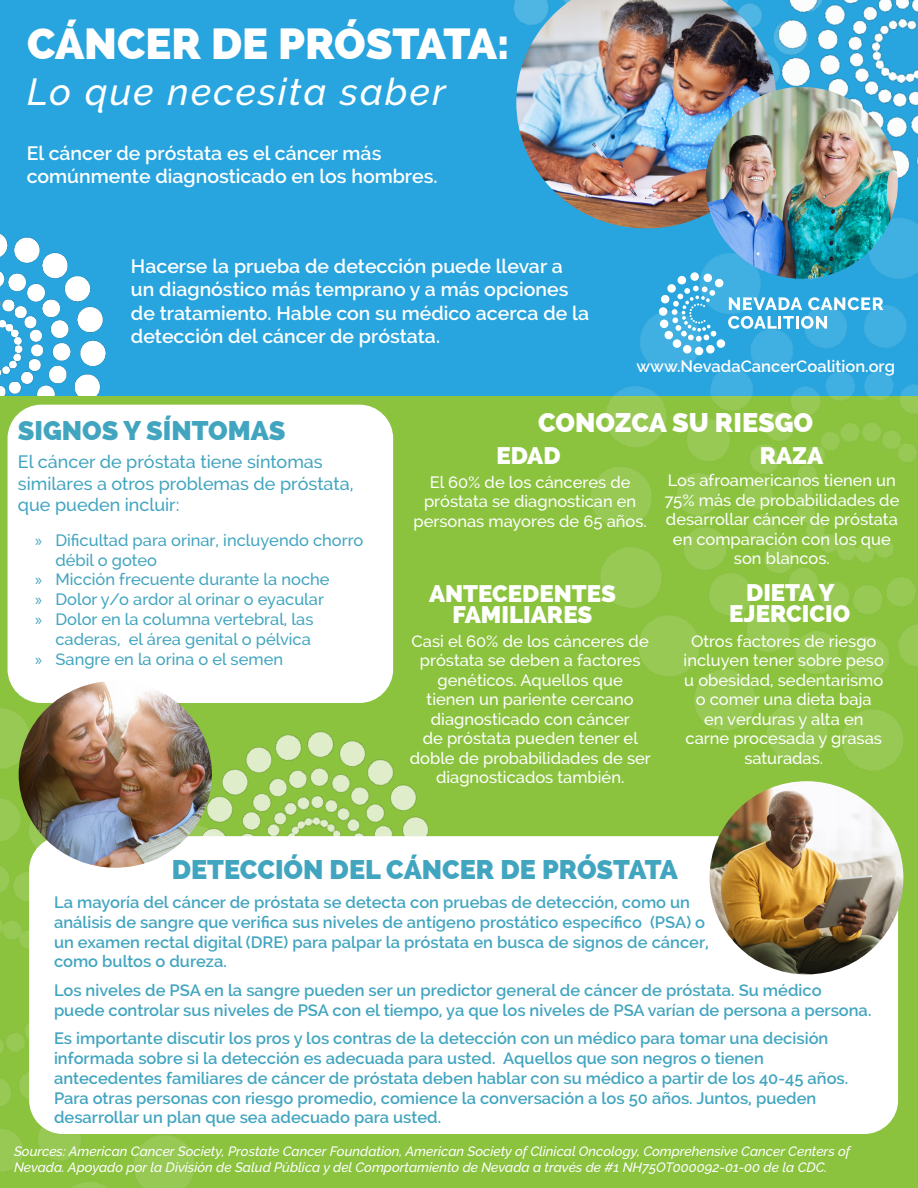
<style>
.page{position:relative;width:918px;height:1188px;background:#fff}
.page>*{position:absolute;margin:0;border:0;box-sizing:border-box;transform-origin:0 0}
.t1{font:800 43.5px "Raleway";color:#fff}
.t2{font:italic 500 37.5px "Raleway";letter-spacing:.06em;color:#fff}
.t3{font:800 27px "Raleway";color:#42a5c0}
.t4{font:800 27px "Raleway";color:#fff}
.t5{font:800 24px/21px "Raleway";color:#fff;text-align:center}
.t6{font:600 19.5px/23.4px "Raleway";color:#fff}
.t7{font:500 18px/21.6px "Raleway";color:#42a5c0}
.t8{font:600 16.5px/19.8px "Raleway";color:#42a5c0}
.t9{font:500 16.5px/19.5px "Raleway";color:#fff;text-align:center}
.t10{font:500 16.5px/19.8px "Raleway";color:#42a5c0}
.t11{font:600 16.5px "Raleway";color:#fff}
.t12{font:italic 500 13.5px/16.2px "Raleway";color:#fff}
.s1{font-family:"Myriad Pro";font-weight:400}
</style>
<div class="page">
<div style="left:0;top:395px;width:918px;height:793px;background:#8bc33f"></div>
<div style="left:0;top:0;width:918px;height:395px;background:#28a5de"></div>
<img style="left:777px;top:0;width:141px;height:82px">
<img style="left:260px;top:82px;width:658px;height:772px">
<img style="left:0;top:233px;width:106px;height:162px">
<img style="left:516px;top:0;width:261px;height:228px">
<div style="left:715px;top:279px;width:8px;height:8px;background:#fff;border-radius:50%"></div>
<div style="left:704px;top:274px;width:8px;height:8px;background:#fff;border-radius:50%"></div>
<div style="left:690px;top:272px;width:9px;height:9px;background:#fff;border-radius:50%"></div>
<div style="left:678px;top:276px;width:8px;height:8px;background:#fff;border-radius:50%"></div>
<div style="left:667px;top:284px;width:9px;height:9px;background:#fff;border-radius:50%"></div>
<div style="left:661px;top:295px;width:8px;height:8px;background:#fff;border-radius:50%"></div>
<div style="left:659px;top:307px;width:8px;height:9px;background:#fff;border-radius:50%"></div>
<div style="left:660px;top:320px;width:8px;height:8px;background:#fff;border-radius:50%"></div>
<div style="left:665px;top:331px;width:8px;height:8px;background:#fff;border-radius:50%"></div>
<div style="left:673px;top:339px;width:8px;height:9px;background:#fff;border-radius:50%"></div>
<div style="left:683px;top:345px;width:9px;height:9px;background:#fff;border-radius:50%"></div>
<div style="left:695px;top:347px;width:8px;height:8px;background:#fff;border-radius:50%"></div>
<div style="left:706px;top:345px;width:9px;height:9px;background:#fff;border-radius:50%"></div>
<div style="left:717px;top:339px;width:8px;height:9px;background:#fff;border-radius:50%"></div>
<svg style="left:672px;top:286px;width:44px;height:56px"></svg>
<svg style="left:729px;top:297px;width:73px;height:13px"></svg>
<svg style="left:808px;top:297px;width:75px;height:13px"></svg>
<svg style="left:728px;top:316px;width:99px;height:13px"></svg>
<img style="left:0;top:522px;width:581px;height:666px">
<img style="left:212px;top:590px;width:328px;height:246px">
<div style="left:29px;top:836px;width:869px;height:298px;background:#fff;border-radius:34px"></div>
<img style="left:710px;top:781px;width:193px;height:193px;border-radius:97px">
<div style="left:8px;top:405px;width:385px;height:298px;background:#fff;border-radius:34px"></div>
<img style="left:705px;top:87px;width:193px;height:192px;border-radius:94px">
<img style="left:19px;top:681px;width:193px;height:187px">
<p class="t1" style="left:27px;top:18px;width:484px">CÁNCER DE PRÓSTATA:</p>
<p class="t2" style="left:27px;top:71px;width:420px">Lo que necesita saber</p>
<p class="t6" style="left:27px;top:141px;width:413px">El cáncer de próstata es el cáncer más comúnmente diagnosticado en los hombres.</p>
<p class="t6" style="left:131px;top:254px;width:460px">Hacerse la prueba de detección puede llevar a un diagnóstico más temprano y a más opciones de tratamiento. Hable con su médico acerca de la detección del cáncer de próstata.</p>
<p class="t11" style="left:637px;top:357px;width:260px">www.NevadaCancerCoalition.org</p>
<p class="t3" style="left:18px;top:415px;width:269px">SIGNOS Y SÍNTOMAS</p>
<p class="t7" style="left:18px;top:451px;width:337px">El cáncer de próstata tiene síntomas similares a otros problemas de próstata,</p>
<p class="t7" style="left:18px;top:494px;width:163px">que pueden incluir:</p>
<p class="t10" style="left:55px;top:530px;width:309px;text-indent:-20px"><span class="s1">»</span> Dificultad para orinar, incluyendo chorro débil o goteo</p>
<p class="t10" style="left:35px;top:570px;width:296px"><span class="s1">»</span> Micción frecuente durante la noche</p>
<p class="t10" style="left:35px;top:589px;width:290px"><span class="s1">»</span> Dolor y/o ardor al orinar o eyacular</p>
<p class="t10" style="left:35px;top:609px;width:280px;text-align:right"><span class="s1">»</span> Dolor en la columna vertebral, las caderas, el área genital o pélvica</p>
<p class="t10" style="left:35px;top:649px;width:249px"><span class="s1">»</span> Sangre en la orina o el semen</p>
<p class="t4" style="left:538px;top:407px;width:276px">CONOZCA SU RIESGO</p>
<p class="t5" style="left:496px;top:446px;width:66px">EDAD</p>
<p class="t9" style="left:414px;top:472px;width:235px">El 60% de los cánceres de próstata se diagnostican en personas mayores de 65 años.</p>
<p class="t5" style="left:429px;top:583px;width:188px">ANTECEDENTES</p>
<p class="t5" style="left:453px;top:604px;width:141px">FAMILIARES</p>
<p class="t9" style="left:410px;top:631px;width:243px">Casi el 60% de los cánceres de próstata se deben a factores genéticos. Aquellos que<br>tienen un pariente cercano diagnosticado con cáncer<br>de próstata pueden tener el doble de probabilidades de ser diagnosticados también.</p>
<p class="t5" style="left:760px;top:446px;width:65px">RAZA</p>
<p class="t9" style="left:664px;top:471px;width:237px">Los afroamericanos tienen un<br>75% más de probabilidades de desarrollar cáncer de próstata en comparación con los que son blancos.</p>
<p class="t5" style="left:729px;top:582px;width:122px">DIETA Y<br>EJERCICIO</p>
<p class="t9" style="left:684px;top:631px;width:202px">Otros factores de riesgo incluyen tener sobre peso u obesidad, sedentarismo o comer una dieta baja<br>en verduras y alta en carne procesada y grasas saturadas.</p>
<p class="t3" style="left:172px;top:854px;width:508px">DETECCIÓN DEL CÁNCER DE PRÓSTATA</p>
<p class="t8" style="left:54px;top:892px;width:656px">La mayoría del cáncer de próstata se detecta con pruebas de detección, como un análisis de sangre que verifica sus niveles de antígeno prostático específico (PSA) o un examen rectal digital (DRE) para palpar la próstata en busca de signos de cáncer, como bultos o dureza.</p>
<p class="t8" style="left:54px;top:980px;width:819px">Los niveles de PSA en la sangre pueden ser un predictor general de cáncer de próstata. Su médico puede controlar sus niveles de PSA con el tiempo, ya que los niveles de PSA varían de persona a persona.</p>
<p class="t8" style="left:54px;top:1028px;width:796px">Es importante discutir los pros y los contras de la detección con un médico para tomar una decisión informada sobre si la detección es adecuada para usted. Aquellos que son negros o tienen antecedentes familiares de cáncer de próstata deben hablar con su médico a partir de los 40-45 años.<br>Para otras personas con riesgo promedio, comience la conversación a los 50 años. Juntos, pueden desarrollar un plan que sea adecuado para usted.</p>
<p class="t12" style="left:14px;top:1143px;width:838px">Sources: American Cancer Society, Prostate Cancer Foundation, American Society of Clinical Oncology, Comprehensive Cancer Centers of<br>Nevada. Apoyado por la División de Salud Pública y del Comportamiento de Nevada a través de #1 NH75OT000092-01-00 de la CDC.</p>
</div>
